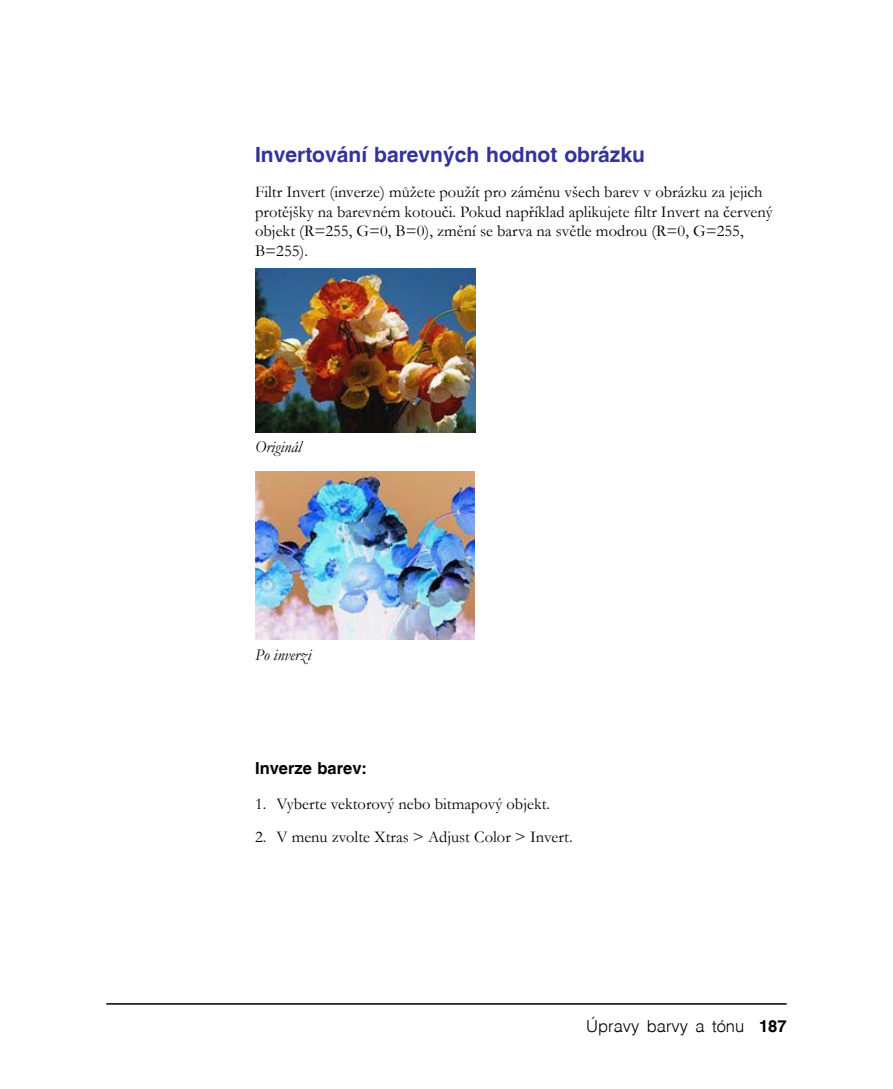
<style>
.page{position:relative;width:893px;height:1089px;background:#fff}
.page>*{position:absolute;margin:0;border:0;box-sizing:border-box;transform-origin:0 0}
.FW4_-_Nadpis_1{font:700 21px "Switzerland";color:#339}
.Normální{font:16.5px/19.8px "Garamond";color:#000}
.odstavec{font:16.5px "Garamond";color:#000}
.t1{font:300 16.5px "Switzerland";color:#000}
.FW4_-_obrázek{font:italic 16.5px "Garamond";color:#000}
.FW4_-_Nadpis_3{font:700 16.5px "Switzerland";color:#000}
.s1{font-weight:700}
</style>
<div class="page">
<hr style="left:106px;top:1003px;width:681px;height:1px;background:#000">
<img style="left:255px;top:268px;width:220px;height:164px">
<img style="left:255px;top:472px;width:220px;height:167px">
<p class="FW4_-_Nadpis_1" style="left:255px;top:142px;width:391px">Invertování barevných hodnot obrázku</p>
<p class="Normální" style="left:255px;top:181px;width:519px">Filtr Invert (inverze) můžete použít pro záměnu všech barev v obrázku za jejich protějšky na barevném kotouči. Pokud například aplikujete filtr Invert na červený objekt (R=255, G=0, B=0), změní se barva na světle modrou (R=0, G=255, B=255).</p>
<p class="FW4_-_obrázek" style="left:255px;top:436px;width:48px">Originál</p>
<p class="FW4_-_obrázek" style="left:255px;top:643px;width:58px">Po inverzi</p>
<p class="FW4_-_Nadpis_3" style="left:255px;top:758px;width:113px">Inverze barev:</p>
<p class="odstavec" style="left:255px;top:792px;width:297px">1. Vyberte vektorový nebo bitmapový objekt.</p>
<p class="odstavec" style="left:255px;top:825px;width:319px">2. V menu zvolte Xtras &gt; Adjust Color &gt; Invert.</p>
<p class="t1" style="left:586px;top:1017px;width:202px">Úpravy barvy a tónu <span class="s1">187</span></p>
</div>
